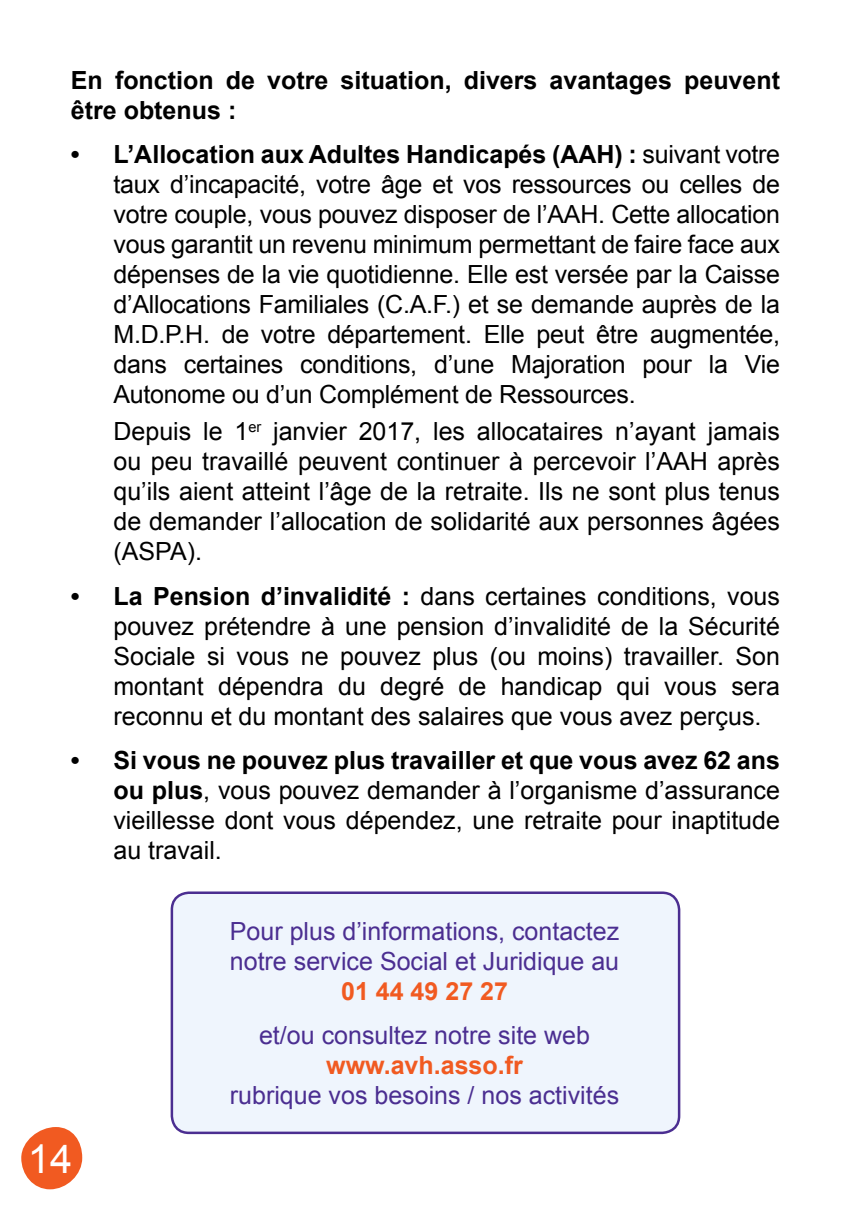
<style>
.page{position:relative;width:851px;height:1205px;background:#fff}
.page>*{position:absolute;margin:0;border:0;box-sizing:border-box;transform-origin:0 0}
.t1{font:40px "Arial";color:#fff}
.t2{font:25px/30px "Arial";color:#000;text-align:justify}
.t3{font:25px/30px "Arial";color:#4b2e91}
.t4{font:700 25px/30px "Arial";color:#000}
.t5{font:700 25px "Arial";color:#f15a21}
.s1{font-weight:700}
</style>
<div class="page">
<svg style="left:21px;top:1127px;width:61px;height:62px"></svg>
<div style="left:172px;top:893px;width:507px;height:240px;background:#eff5fd;border-radius:17px"></div>
<div style="left:171px;top:891px;width:509px;height:243px;border:2px solid #4b2e91;border-radius:17px"></div>
<p class="t4" style="left:71px;top:66px;width:710px">En fonction de votre situation, divers avantages peuvent être obtenus :</p>
<p class="t2" style="left:113px;top:140px;width:668px;text-indent:-43px"><span class="s1">• L’Allocation aux Adultes Handicapés (AAH) :</span> suivant votre taux d’incapacité, votre âge et vos ressources ou celles de votre couple, vous pouvez disposer de l’AAH. Cette allocation vous garantit un revenu minimum permettant de faire face aux dépenses de la vie quotidienne. Elle est versée par la Caisse d’Allocations Familiales (C.A.F.) et se demande auprès de la M.D.P.H. de votre département. Elle peut être augmentée, dans certaines conditions, d’une Majoration pour la Vie Autonome ou d’un Complément de Ressources.</p>
<p class="t2" style="left:113px;top:417px;width:668px">Depuis le 1<sup>er</sup> janvier 2017, les allocataires n’ayant jamais ou peu travaillé peuvent continuer à percevoir l’AAH après qu’ils aient atteint l’âge de la retraite. Ils ne sont plus tenus de demander l’allocation de solidarité aux personnes âgées (ASPA).</p>
<p class="t2" style="left:113px;top:581px;width:668px;text-indent:-43px"><span class="s1">• La Pension d’invalidité :</span> dans certaines conditions, vous pouvez prétendre à une pension d’invalidité de la Sécurité Sociale si vous ne pouvez plus (ou moins) travailler. Son montant dépendra du degré de handicap qui vous sera reconnu et du montant des salaires que vous avez perçus.</p>
<p class="t2" style="left:113px;top:745px;width:668px;text-indent:-43px"><span class="s1">• Si vous ne pouvez plus travailler et que vous avez 62 ans ou plus</span>, vous pouvez demander à l’organisme d’assurance vieillesse dont vous dépendez, une retraite pour inaptitude au travail.</p>
<h1 class="t1" style="left:28px;top:1132px;width:46px">14</h1>
<p class="t3" style="left:230px;top:916px;width:391px">Pour plus d’informations, contactez notre service Social et Juridique au</p>
<p class="t5" style="left:341px;top:974px;width:168px">01 44 49 27 27</p>
<p class="t3" style="left:259px;top:1020px;width:332px">et/ou consultez notre site web</p>
<p class="t5" style="left:326px;top:1048px;width:198px">www.avh.asso.fr</p>
<p class="t3" style="left:230px;top:1080px;width:391px">rubrique vos besoins / nos activités</p>
</div>
